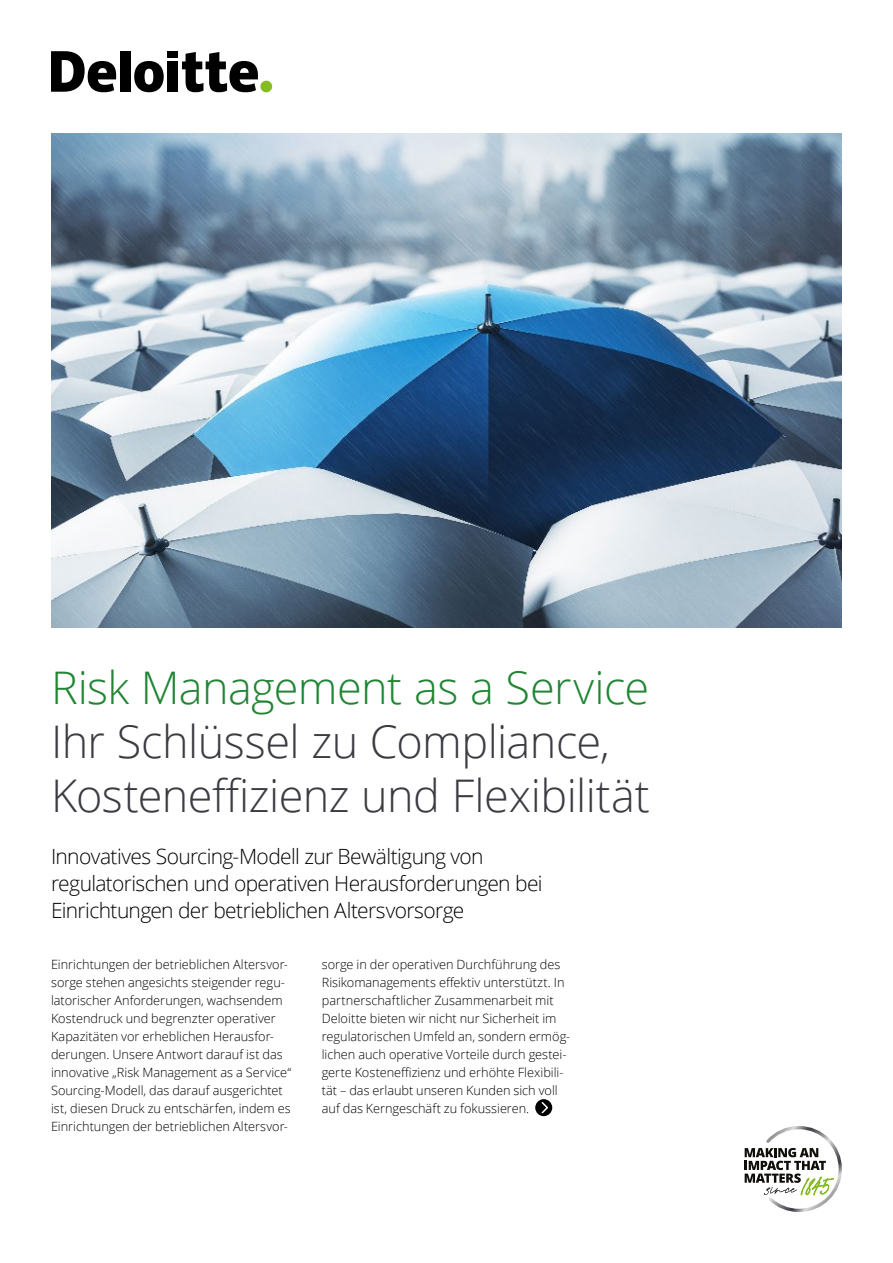
<style>
.page{position:relative;width:893px;height:1263px;background:#fff}
.page>*{position:absolute;margin:0;border:0;box-sizing:border-box;transform-origin:0 0}
.t1{font:300 45px/54px "Open Sans";letter-spacing:-.01em;color:#3a3c42}
.t2{font:300 45px "Open Sans";letter-spacing:-.015em;color:#218534}
.t3{font:300 21px/27px "Open Sans";letter-spacing:-.03em;color:#000}
.t4{font:300 12.75px/18px "Open Sans";color:#000}
</style>
<div class="page">
<div style="left:535px;top:1099px;width:17px;height:17px;background:#000;border-radius:50%"></div>
<svg style="left:541px;top:1100px;width:8px;height:15px"></svg>
<div style="left:260px;top:81px;width:12px;height:11px;background:#85bc22;border-radius:50%"></div>
<div style="left:120px;top:51px;width:10px;height:41px;background:#000"></div>
<svg style="left:134px;top:61px;width:30px;height:31px"></svg>
<div style="left:168px;top:61px;width:10px;height:31px;background:#000"></div>
<div style="left:168px;top:51px;width:10px;height:7px;background:#000"></div>
<svg style="left:182px;top:52px;width:76px;height:40px"></svg>
<svg style="left:51px;top:51px;width:65px;height:41px"></svg>
<svg style="left:745px;top:1126px;width:97px;height:86px"></svg>
<img style="left:51px;top:134px;width:791px;height:493px">
<h1 class="t2" style="left:51px;top:657px;width:600px">Risk Management as a Service</h1>
<h1 class="t1" style="left:51px;top:714px;width:600px">Ihr Schlüssel zu Compliance,<br>Kosteneffizienz und Flexibilität</h1>
<h2 class="t3" style="left:51px;top:843px;width:493px">Innovatives Sourcing-Modell zur Bewältigung von regulatorischen und operativen Herausforderungen bei<br>Einrichtungen der betrieblichen Altersvorsorge</h2>
<p class="t4" style="left:51px;top:955px;width:242px">Einrichtungen der betrieblichen Altersvor&shy;sorge stehen angesichts steigender regu&shy;latorischer Anforderungen, wachsendem Kostendruck und begrenzter operativer Kapazitäten vor erheblichen Herausfor&shy;derungen. Unsere Antwort darauf ist das innovative „Risk Management as a Service“ Sourcing-Modell, das darauf ausgerichtet ist, diesen Druck zu entschärfen, indem es Einrichtungen der betrieblichen Altersvor-</p>
<p class="t4" style="left:322px;top:955px;width:250px">sorge in der operativen Durchführung des Risikomanagements effektiv unterstützt. In partnerschaftlicher Zusammenarbeit mit Deloitte bieten wir nicht nur Sicherheit im regulatorischen Umfeld an, sondern ermög&shy;lichen auch operative Vorteile durch gestei&shy;gerte Kosteneffizienz und erhöhte Flexibili&shy;tät – das erlaubt unseren Kunden sich voll auf das Kerngeschäft zu fokussieren.</p>
</div>
